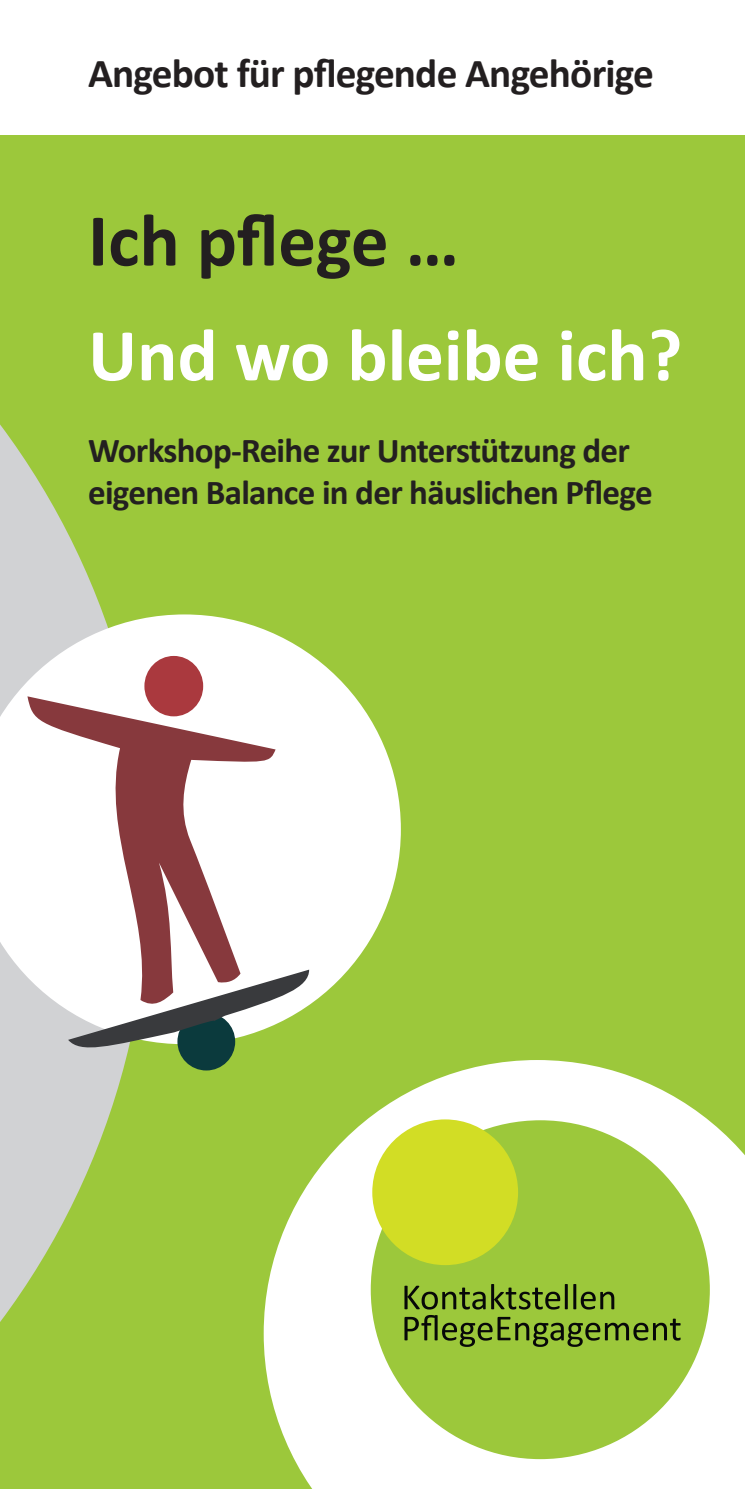
<style>
.page{position:relative;width:745px;height:1489px;background:#fff}
.page>*{position:absolute;margin:0;border:0;box-sizing:border-box;transform-origin:0 0}
.t1{font:700 75px "Calibri";color:#fff}
.t2{font:700 75px "Calibri";color:#231f20}
.t3{font:700 41.25px "Calibri";letter-spacing:-.02em;color:#231f20}
.t4{font:700 35px/42px "Calibri";letter-spacing:-.02em;color:#231f20}
</style>
<div class="page">
<div style="left:0;top:0;width:744px;height:1488px;background:#9cc83b"></div>
<svg style="left:0;top:424px;width:127px;height:898px;fill:#d1d2d4"></svg>
<svg style="left:263px;top:1060px;width:481px;height:428px;fill:#fff"></svg>
<div style="left:370px;top:1120px;width:339px;height:338px;background:#9cc83b;border-radius:50%"></div>
<div style="left:372px;top:1119px;width:145px;height:145px;background:#d2dd25;border-radius:50%"></div>
<svg style="left:404px;top:1284px;width:276px;height:62px"></svg>
<div style="left:0;top:0;width:744px;height:135px;background:#fff"></div>
<svg style="left:0;top:614px;width:400px;height:430px;fill:#fff"></svg>
<svg style="left:27px;top:696px;width:248px;height:312px;background:#dac2c3"></svg>
<div style="left:144px;top:656px;width:59px;height:60px;background:#aa393e;border-radius:50%"></div>
<div style="left:177px;top:1012px;width:58px;height:58px;background:#0b3a3d;border-radius:50%"></div>
<svg style="left:68px;top:969px;width:241px;height:85px"></svg>
<p class="t3" style="left:88px;top:44px;width:567px">Angebot für pflegende Angehörige</p>
<h1 class="t2" style="left:88px;top:187px;width:372px">Ich pflege …</h1>
<h1 class="t1" style="left:88px;top:302px;width:595px">Und wo bleibe ich?</h1>
<p class="t4" style="left:88px;top:429px;width:565px">Workshop-Reihe zur Unterstützung der eigenen Balance in der häuslichen Pflege</p>
</div>
